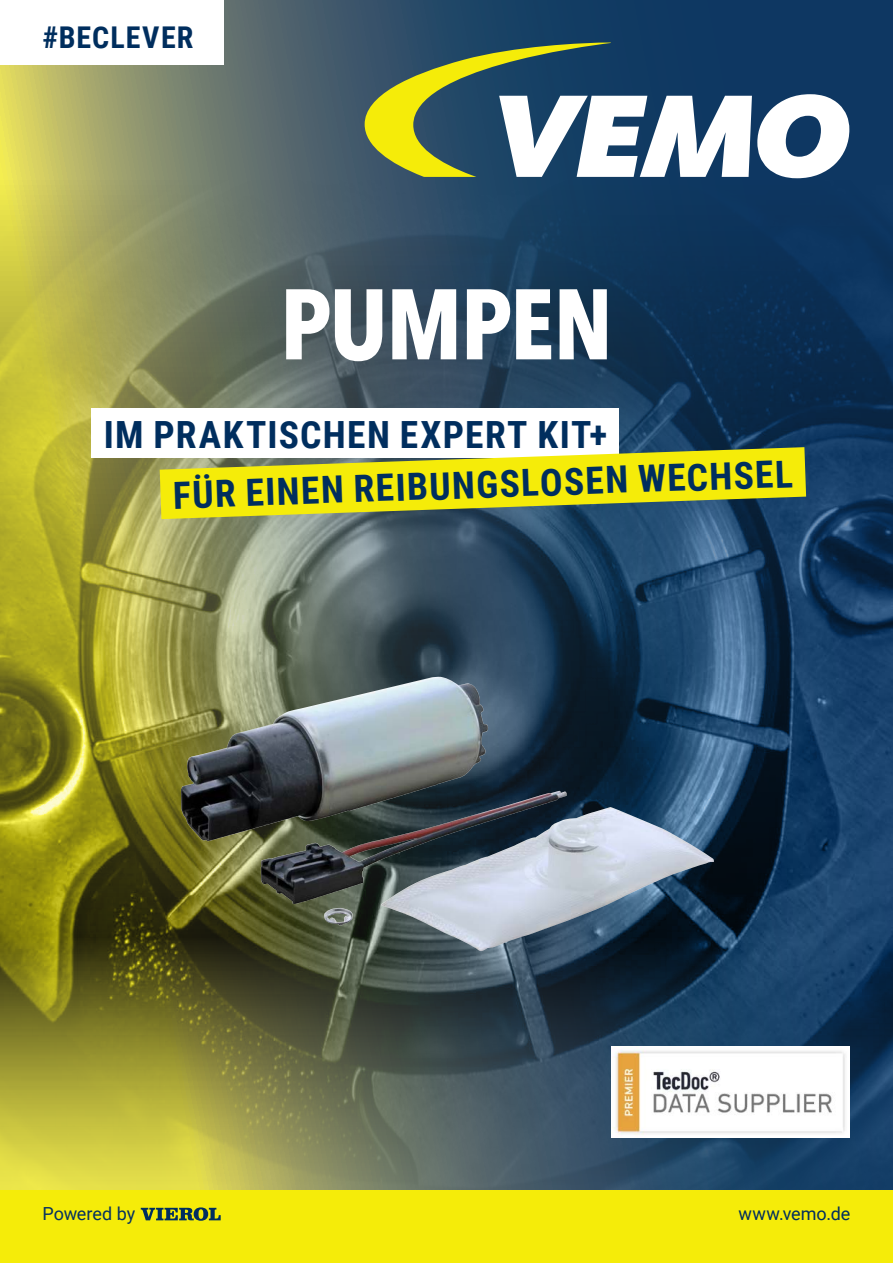
<style>
.page{position:relative;width:893px;height:1263px;background:#fff}
.page>*{position:absolute;margin:0;border:0;box-sizing:border-box;transform-origin:0 0}
.t1{font:700 99px "Avenir Next Condensed";letter-spacing:-.02em;color:#fff}
.t2{font:700 37.5px "Roboto Condensed";letter-spacing:.035em;color:#002e5e}
.t3{font:700 30px "Roboto Condensed";letter-spacing:.035em;color:#002e5e}
.t4{font:18px "Roboto";color:#002e5e}
.t5{font:18px "Roboto";letter-spacing:-.005em;color:#053160}
</style>
<div class="page">
<img style="left:0;top:0;width:893px;height:1191px">
<div style="left:0;top:1191px;width:893px;height:72px;background:#f5ec09"></div>
<img style="left:611px;top:1046px;width:239px;height:92px">
<svg style="left:141px;top:1207px;width:80px;height:14px"></svg>
<svg style="left:365px;top:43px;width:484px;height:135px"></svg>
<img style="left:181px;top:677px;width:369px;height:183px">
<div style="left:0;top:0;width:224px;height:64px;background:#fff"></div>
<div style="left:231px;top:252px;width:483px;height:233px;background:#231f20;opacity:.5"></div>
<div style="left:91px;top:408px;width:528px;height:50px;background:#fff"></div>
<svg style="left:160px;top:447px;width:646px;height:72px;background:#cece37"></svg>
<p class="t3" style="left:43px;top:16px;width:153px">#BECLEVER</p>
<h1 class="t1" style="left:280px;top:264px;width:335px">PUMPEN</h1>
<p class="t2" style="left:104px;top:408px;width:505px">IM PRAKTISCHEN EXPERT KIT+</p>
<p class="t2" style="left:172px;top:469px;width:622px;rotate:-2deg">FÜR EINEN REIBUNGSLOSEN WECHSEL</p>
<p class="t5" style="left:43px;top:1201px;width:94px">Powered by</p>
<p class="t4" style="left:738px;top:1201px;width:113px">www.vemo.de</p>
</div>
